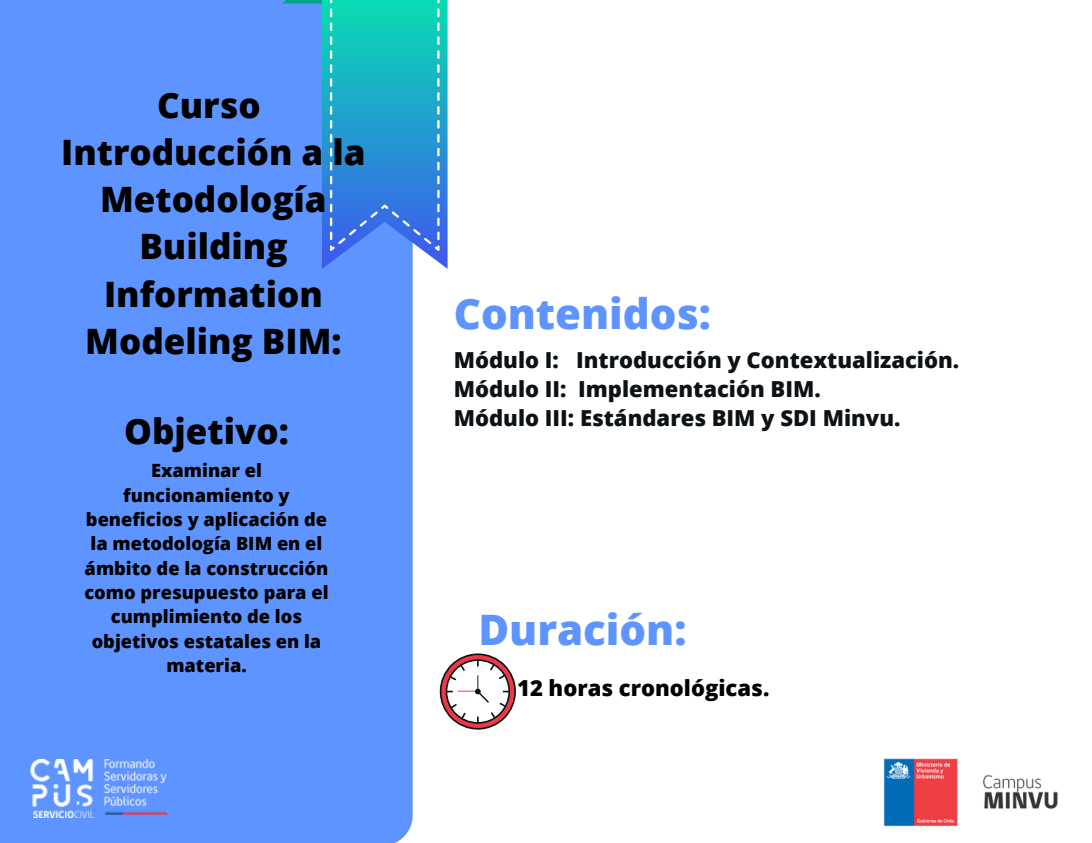
<style>
.page{position:relative;width:1092px;height:843px;background:#fff}
.page>*{position:absolute;margin:0;border:0;box-sizing:border-box;transform-origin:0 0}
.t1{font:800 42px "Open Sans";color:#5e94ff}
.t2{font:800 35px/47.2px "Open Sans";color:#000;text-align:center}
.t3{font:800 22.05px/29.4px "Open Sans";color:#0c1216}
.t4{font:800 22.05px "Open Sans";color:#000}
.t5{font:800 18.2px/24.5px "Open Sans";color:#000;text-align:center}
</style>
<div class="page">
<div style="left:0;top:0;width:413px;height:843px;background:#5e94ff"></div>
<svg style="left:282px;top:0;width:166px;height:269px;background:#399edd"></svg>
<img style="left:31px;top:759px;width:136px;height:58px">
<img style="left:883px;top:758px;width:175px;height:69px">
<svg style="left:440px;top:653px;width:76px;height:76px"></svg>
<h2 class="t2" style="left:61px;top:80px;width:306px">Curso<br>Introducción a la<br>Metodología<br>Building<br>Information<br>Modeling BIM:</h2>
<h2 class="t2" style="left:124px;top:407px;width:166px">Objetivo:</h2>
<p class="t5" style="left:84px;top:458px;width:246px">Examinar el funcionamiento y beneficios y aplicación de la metodología BIM en el ámbito de la construcción como presupuesto para el cumplimiento de los objetivos estatales en la materia.</p>
<h1 class="t1" style="left:454px;top:284px;width:259px">Contenidos:</h1>
<p class="t3" style="left:454px;top:344px;width:507px">Módulo I: Introducción y Contextualización.<br>Módulo II: Implementación BIM.<br>Módulo III: Estándares BIM y SDI Minvu.</p>
<h1 class="t1" style="left:478px;top:599px;width:210px">Duración:</h1>
<p class="t4" style="left:517px;top:672px;width:254px">12 horas cronológicas.</p>
</div>
